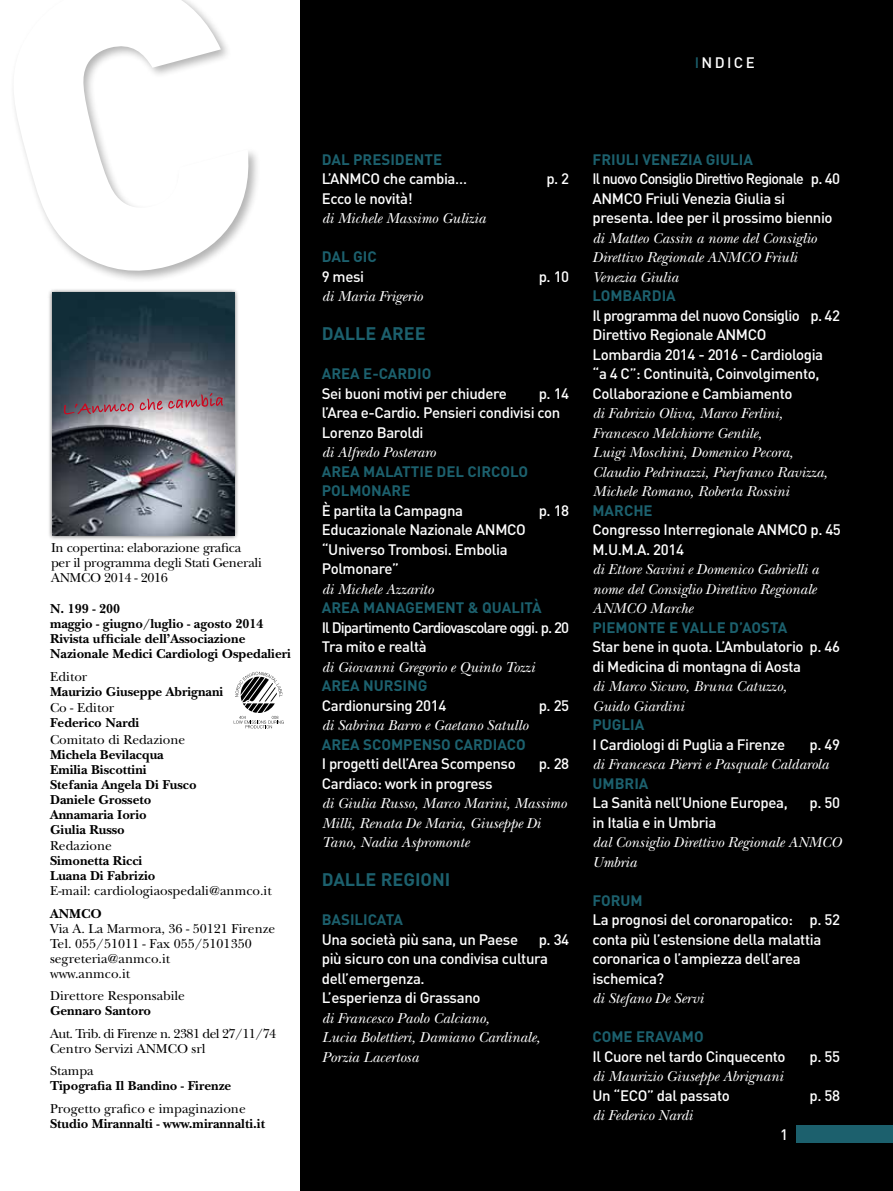
<style>
.page{position:relative;width:893px;height:1191px;background:#fff}
.page>*{position:absolute;margin:0;border:0;box-sizing:border-box;transform-origin:0 0}
.t1{font:700 18px "DIN";color:#1c606d}
.t2{font:500 15px/19.5px "DIN";letter-spacing:-.025em;color:#fff}
.t3{font:italic 15px/19.5px "New Baskerville";color:#fff}
.t4{font:700 15px/19.5px "DIN";color:#1c606d}
.t5{font:500 15px/19.5px "DIN";letter-spacing:-.025em;color:#fff;scale:.95 1}
.t6{font:500 15px/19.5px "DIN";letter-spacing:-.06em;color:#fff}
.t7{font:700 13.5px/15px "New Baskerville";color:#000}
.t8{font:13.5px/15px "New Baskerville";color:#000}
.t9{font:13.5px/15px "New Baskerville";letter-spacing:-.02em;color:#000}
.t10{font:13.5px/15px "New Baskerville";letter-spacing:-.04em;color:#000}
.s1{color:#1c606d}
</style>
<div class="page">
<div style="left:300px;top:0;width:593px;height:1191px;background:#000"></div>
<div style="left:796px;top:1125px;width:97px;height:17px;background:#1c606d"></div>
<div style="left:10px;top:0;width:251px;height:283px;background:#000;opacity:.3"></div>
<svg style="left:10px;top:0;width:244px;height:275px"></svg>
<svg style="left:234px;top:671px;width:50px;height:57px"></svg>
<div style="left:47px;top:288px;width:192px;height:252px;background:#000;opacity:.6"></div>
<img style="left:52px;top:293px;width:183px;height:243px">
<svg style="left:64px;top:393px;width:159px;height:21px;background:#917881"></svg>
<p class="t2" style="left:695px;top:52px;width:62px"><span class="s1">i</span>ndice</p>
<p class="t9" style="left:51px;top:540px;width:212px">In copertina: elaborazione grafica per il programma degli Stati Generali<br>ANMCO 2014 - 2016</p>
<p class="t7" style="left:50px;top:601px;width:242px">N. 199 - 200<br>maggio - giugno/luglio - agosto 2014<br>Rivista ufficiale dell’Associazione<br>Nazionale Medici Cardiologi Ospedalieri</p>
<p class="t8" style="left:50px;top:669px;width:39px">Editor</p>
<p class="t7" style="left:50px;top:684px;width:175px">Maurizio Giuseppe Abrignani</p>
<p class="t8" style="left:50px;top:700px;width:66px">Co - Editor</p>
<p class="t7" style="left:50px;top:715px;width:91px">Federico Nardi</p>
<p class="t8" style="left:50px;top:732px;width:137px">Comitato di Redazione</p>
<p class="t7" style="left:50px;top:747px;width:148px">Michela Bevilacqua<br>Emilia Biscottini<br>Stefania Angela Di Fusco<br>Daniele Grosseto<br>Annamaria Iorio<br>Giulia Russo</p>
<p class="t8" style="left:50px;top:838px;width:63px">Redazione</p>
<p class="t7" style="left:50px;top:853px;width:107px">Simonetta Ricci<br>Luana Di Fabrizio</p>
<p class="t8" style="left:50px;top:883px;width:223px">E-mail: cardiologiaospedali@anmco.it</p>
<p class="t7" style="left:50px;top:906px;width:53px">ANMCO</p>
<p class="t8" style="left:50px;top:921px;width:227px">Via A. La Marmora, 36 - 50121 Firenze<br>Tel. 055/51011 - Fax 055/5101350 segreteria@anmco.it<br>www.anmco.it</p>
<p class="t8" style="left:50px;top:988px;width:136px">Direttore Responsabile</p>
<p class="t7" style="left:50px;top:1003px;width:103px">Gennaro Santoro</p>
<p class="t10" style="left:50px;top:1026px;width:228px">Aut. Trib. di Firenze n. 2381 del 27/11/74<br>Centro Servizi ANMCO srl</p>
<p class="t8" style="left:50px;top:1063px;width:45px">Stampa</p>
<p class="t7" style="left:50px;top:1078px;width:183px">Tipografia Il Bandino - Firenze</p>
<p class="t8" style="left:50px;top:1101px;width:197px">Progetto grafico e impaginazione</p>
<p class="t7" style="left:50px;top:1116px;width:216px">Studio Mirannalti - www.mirannalti.it</p>
<p class="t4" style="left:322px;top:149px;width:122px">DAL PRESIDENTE</p>
<p class="t2" style="left:322px;top:168px;width:147px">L’AN MCO che cambia…</p>
<p class="t2" style="left:546px;top:168px;width:24px">p. 2</p>
<p class="t2" style="left:322px;top:188px;width:92px">Ecco le novità!</p>
<p class="t3" style="left:322px;top:208px;width:165px">di Michele Massimo Gulizia</p>
<p class="t4" style="left:322px;top:246px;width:57px">DAL GIC</p>
<p class="t2" style="left:322px;top:266px;width:44px">9 mesi</p>
<p class="t2" style="left:539px;top:266px;width:32px">p. 10</p>
<p class="t3" style="left:322px;top:286px;width:102px">di Maria Frigerio</p>
<p class="t1" style="left:322px;top:322px;width:105px">DALLE AREE</p>
<p class="t4" style="left:322px;top:363px;width:111px">AREA E-CARDIO</p>
<p class="t2" style="left:322px;top:383px;width:187px">Sei buoni motivi per chiudere</p>
<p class="t2" style="left:322px;top:383px;width:249px;text-indent:217px">p. 14 l’Area e-Cardio. Pensieri condivisi con<br>Lorenzo Baroldi</p>
<p class="t3" style="left:322px;top:442px;width:115px">di Alfredo Posteraro</p>
<p class="t4" style="left:322px;top:461px;width:208px">AREA MALATTIE DEL CIRCOLO<br>POLMONARE</p>
<p class="t2" style="left:322px;top:500px;width:143px">È partita la Campagna</p>
<p class="t2" style="left:539px;top:500px;width:32px">p. 18</p>
<p class="t2" style="left:322px;top:519px;width:206px">Educazionale Nazionale AN MCO “Universo Trombosi. Embolia<br>Polmonare”</p>
<p class="t3" style="left:322px;top:579px;width:113px">di Michele Azzarito</p>
<p class="t4" style="left:322px;top:597px;width:222px">AREA MANAGEMENT &amp; QUALITÀ</p>
<p class="t6" style="left:322px;top:617px;width:249px">I l Dipartimento Cardiovascolare oggi. p. 20<br>Tra mito e realtà</p>
<p class="t3" style="left:322px;top:657px;width:214px">di Giovanni Gregorio e Quinto Tozzi</p>
<p class="t4" style="left:322px;top:675px;width:107px">AREA NURSING</p>
<p class="t2" style="left:322px;top:695px;width:126px">Cardionursing 2014</p>
<p class="t2" style="left:539px;top:695px;width:32px">p. 25</p>
<p class="t3" style="left:322px;top:715px;width:208px">di Sabrina Barro e Gaetano Satullo</p>
<p class="t4" style="left:322px;top:734px;width:206px">AREA SCOMPENSO CARDIACO</p>
<p class="t2" style="left:322px;top:753px;width:195px">I progetti dell’Area Scompenso</p>
<p class="t2" style="left:539px;top:753px;width:32px">p. 28</p>
<p class="t2" style="left:322px;top:773px;width:172px">Cardiaco: work in progress</p>
<p class="t3" style="left:322px;top:793px;width:246px">di Giulia Russo, Marco Marini, Massimo<br>Milli, Renata De Maria, Giuseppe Di<br>Tano, Nadia Aspromonte</p>
<p class="t1" style="left:322px;top:868px;width:130px">DALLE REGIONI</p>
<p class="t4" style="left:322px;top:909px;width:83px">BASILICATA</p>
<p class="t2" style="left:322px;top:929px;width:198px">Una società più sana, un Paese</p>
<p class="t2" style="left:322px;top:929px;width:249px;text-indent:217px">p. 34 più sicuro con una condivisa cultura dell’emergenza.<br>L’esperienza di Grassano</p>
<p class="t3" style="left:322px;top:1008px;width:220px">di Francesco Paolo Calciano,<br>Lucia Bolettieri, Damiano Cardinale,<br>Porzia Lacertosa</p>
<p class="t4" style="left:592px;top:149px;width:162px">FRIULI VENEZIA GIULIA</p>
<p class="t5" style="left:592px;top:168px;width:262px">I l nuovo Consiglio Direttivo Regionale p. 40<br>AN MCO Friuli Venezia Giulia si presenta. Idee per il prossimo biennio</p>
<p class="t3" style="left:592px;top:228px;width:226px">di Matteo Cassin a nome del Consiglio<br>Direttivo Regionale ANMCO Friuli<br>Venezia Giulia</p>
<p class="t4" style="left:592px;top:285px;width:85px">LOMBARDIA</p>
<p class="t2" style="left:592px;top:305px;width:249px">I l programma del nuovo Consiglio p. 42<br>Direttivo Regionale AN MCO<br>Lombardia 2014 - 2016 - Cardiologia “a 4 C”: Continuità, Coinvolgimento, Collaborazione e Cambiamento</p>
<p class="t3" style="left:592px;top:403px;width:237px">di Fabrizio Oliva, Marco Ferlini, Francesco Melchiorre Gentile,<br>Luigi Moschini, Domenico Pecora, Claudio Pedrinazzi, Pierfranco Ravizza, Michele Romano, Roberta Rossini</p>
<p class="t4" style="left:592px;top:500px;width:62px">MARCHE</p>
<p class="t2" style="left:592px;top:519px;width:250px">Congresso I nterregionale AN MCO p. 45<br>M.U.M.A. 2014</p>
<p class="t3" style="left:592px;top:559px;width:228px">di Ettore Savini e Domenico Gabrielli a nome del Consiglio Direttivo Regionale<br>ANMCO Marche</p>
<p class="t4" style="left:592px;top:617px;width:196px">PIEMONTE E VALLE D’AOSTA</p>
<p class="t2" style="left:592px;top:636px;width:249px">Star bene in quota. L’Ambulatorio p. 46 di Medicina di montagna di Aosta</p>
<p class="t3" style="left:592px;top:676px;width:196px">di Marco Sicuro, Bruna Catuzzo,<br>Guido Giardini</p>
<p class="t4" style="left:592px;top:714px;width:53px">PUGLIA</p>
<p class="t2" style="left:592px;top:734px;width:194px">I Cardiologi di Puglia a Firenze</p>
<p class="t2" style="left:809px;top:734px;width:32px">p. 49</p>
<p class="t3" style="left:592px;top:754px;width:238px">di Francesca Pierri e Pasquale Caldarola</p>
<p class="t4" style="left:592px;top:773px;width:58px">UMBRIA</p>
<p class="t2" style="left:592px;top:792px;width:197px">La Sanità nell’Unione Europea,</p>
<p class="t2" style="left:809px;top:792px;width:32px">p. 50</p>
<p class="t2" style="left:592px;top:812px;width:126px">in Italia e in Umbria</p>
<p class="t3" style="left:592px;top:832px;width:250px">dal Consiglio Direttivo Regionale ANMCO<br>Umbria</p>
<p class="t4" style="left:592px;top:890px;width:11px">FORUM</p>
<p class="t2" style="left:592px;top:909px;width:249px">La prognosi del coronaropatico: p. 52 conta più l’estensione della malattia coronarica o l’ampiezza dell’area ischemica?</p>
<p class="t3" style="left:592px;top:988px;width:112px">di Stefano De Servi</p>
<p class="t4" style="left:592px;top:1026px;width:113px">COME ERAVAMO</p>
<p class="t2" style="left:592px;top:1046px;width:195px">I l Cuore nel tardo Cinquecento</p>
<p class="t2" style="left:809px;top:1046px;width:32px">p. 55</p>
<p class="t3" style="left:592px;top:1066px;width:192px">di Maurizio Giuseppe Abrignani</p>
<p class="t2" style="left:592px;top:1085px;width:139px">Un “ECO” dal passato</p>
<p class="t2" style="left:809px;top:1085px;width:32px">p. 58</p>
<p class="t3" style="left:592px;top:1105px;width:101px">di Federico Nardi</p>
<p class="t2" style="left:780px;top:1124px;width:9px">1</p>
</div>
